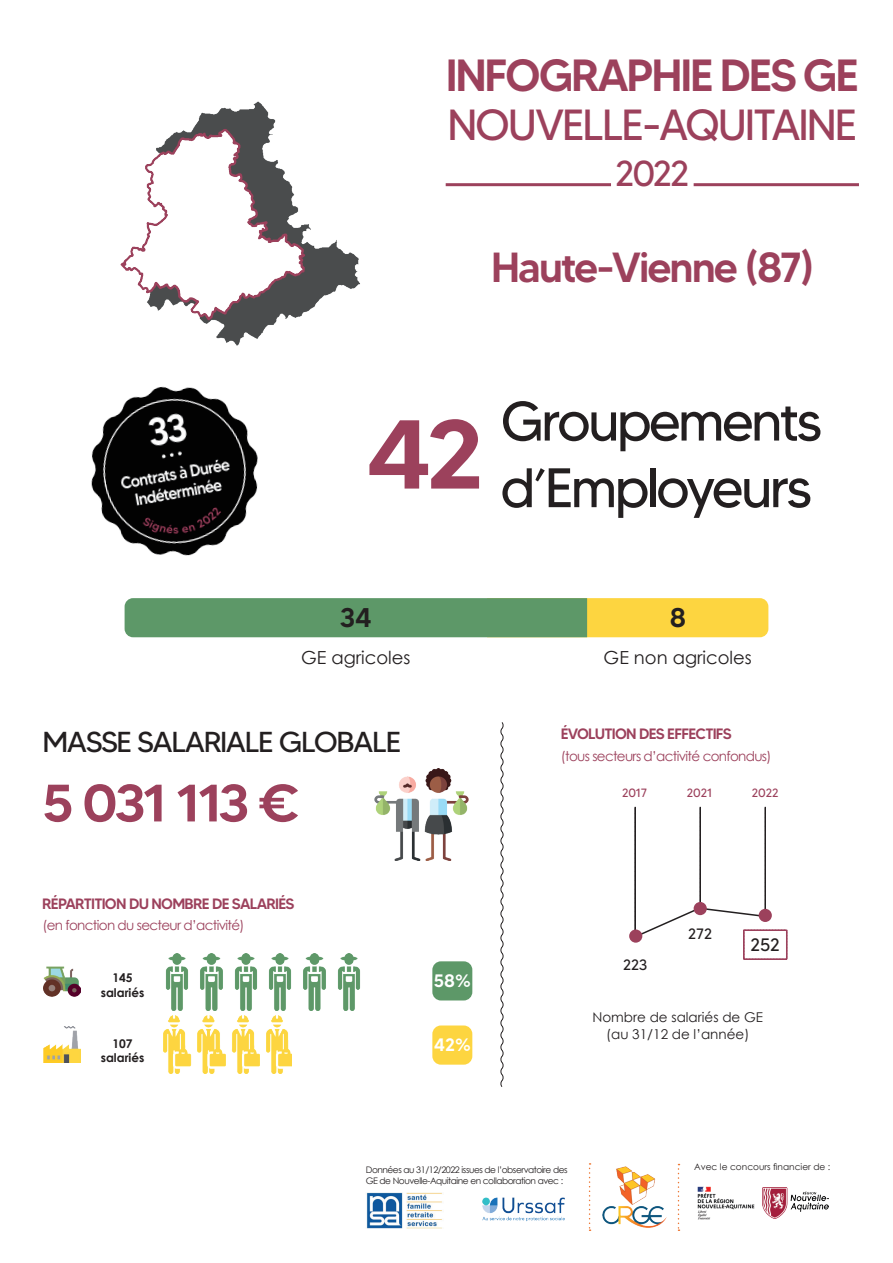
<style>
.page{position:relative;width:893px;height:1263px;background:#fff}
.page>*{position:absolute;margin:0;border:0;box-sizing:border-box;transform-origin:0 0}
.t1{font:500 97.5px "MADETOMMY";color:#9c415c;scale:1.1 1}
.t2{font:55.5px/66.6px "MADETOMMY";letter-spacing:-.05em;color:#231f20}
.t3{font:500 52.5px "MADETOMMY";letter-spacing:-.055em;color:#9c415c;scale:1.05 1}
.t4{font:500 45px "MADETOMMY";letter-spacing:-.05em;color:#9c415c}
.t5{font:43.5px "MADETOMMY";letter-spacing:-.05em;color:#9c415c}
.t6{font:500 42px "MADETOMMY";letter-spacing:-.05em;color:#9c415c}
.t7{font:36px "MADETOMMY";color:#9c415c}
.t8{font:28.8px "MADETOMMY";letter-spacing:-.05em;color:#231f20;scale:1.05 1}
.t9{font:500 27px "MADETOMMY";color:#231f20}
.t10{font:18px "Century Gothic";color:#231f20}
.t11{font:500 18px "MADETOMMY";color:#fff}
.t12{font:18px "MADETOMMY";color:#231f20}
.t13{font:500 15px "MADETOMMY";letter-spacing:-.05em;color:#9c415c}
.t14{font:15px "MADETOMMY";letter-spacing:-.01em;color:#231f20}
.t15{font:13.5px "Century Gothic";letter-spacing:-.05em;color:#9c415c}
.t16{font:13.5px/16.2px "Century Gothic";color:#231f20;text-align:center}
.t17{font:700 12px/14.4px "Century Gothic";color:#231f20;text-align:center}
.t18{font:12px "MADETOMMY";letter-spacing:-.01em;color:#9c415c}
.t19{font:9px "Century Gothic";letter-spacing:-.05em;color:#231f20}
.t20{font:9px "Century Gothic";color:#231f20}
</style>
<div class="page">
<hr style="left:694px;top:183px;width:165px;height:3px;background:#9c415c">
<hr style="left:446px;top:183px;width:165px;height:3px;background:#9c415c">
<svg style="left:125px;top:598px;width:643px;height:39px;background:#8aa95d"></svg>
<img style="left:374px;top:769px;width:95px;height:91px">
<svg style="left:500px;top:722px;width:4px;height:365px"></svg>
<img style="left:166px;top:953px;width:22px;height:58px">
<img style="left:163px;top:1016px;width:28px;height:57px">
<img style="left:200px;top:953px;width:23px;height:58px">
<img style="left:44px;top:1026px;width:36px;height:37px">
<img style="left:44px;top:966px;width:36px;height:31px">
<div style="left:432px;top:961px;width:40px;height:39px;background:#5d9868;border-radius:9px"></div>
<div style="left:432px;top:1025px;width:40px;height:40px;background:#fdd540;border-radius:9px"></div>
<svg style="left:678px;top:1164px;width:1px;height:67px"></svg>
<img style="left:366px;top:1192px;width:76px;height:36px">
<svg style="left:589px;top:1163px;width:2px;height:68px"></svg>
<img style="left:602px;top:1166px;width:65px;height:62px">
<img style="left:697px;top:1186px;width:58px;height:34px">
<img style="left:762px;top:1187px;width:66px;height:31px">
<img style="left:482px;top:1197px;width:83px;height:25px">
<img style="left:91px;top:386px;width:167px;height:170px">
<img style="left:120px;top:101px;width:240px;height:245px">
<img style="left:197px;top:1016px;width:29px;height:57px">
<img style="left:232px;top:1016px;width:28px;height:57px">
<img style="left:266px;top:1016px;width:25px;height:57px">
<img style="left:235px;top:953px;width:22px;height:58px">
<img style="left:303px;top:953px;width:23px;height:58px">
<img style="left:269px;top:953px;width:22px;height:58px">
<img style="left:338px;top:953px;width:22px;height:58px">
<svg style="left:629px;top:929px;width:13px;height:14px"></svg>
<svg style="left:633px;top:807px;width:154px;height:153px"></svg>
<div style="left:759px;top:909px;width:13px;height:13px;background:#9c415c;border-radius:50%"></div>
<h3 class="t4" style="left:446px;top:47px;width:415px">INFOGRAPHIE DES GE</h3>
<h3 class="t5" style="left:447px;top:98px;width:411px">NOUVELLE-AQUITAINE</h3>
<h3 class="t7" style="left:615px;top:151px;width:76px">2022</h3>
<h3 class="t6" style="left:491px;top:241px;width:325px">Haute-Vienne (87)</h3>
<h1 class="t1" style="left:365px;top:394px;width:111px">42</h1>
<h2 class="t2" style="left:500px;top:387px;width:323px">Groupements d’Employeurs</h2>
<h3 class="t9" style="left:340px;top:601px;width:34px">34</h3>
<h3 class="t9" style="left:670px;top:601px;width:18px">8</h3>
<h3 class="t10" style="left:301px;top:645px;width:111px">GE agricoles</h3>
<h3 class="t10" style="left:604px;top:645px;width:150px">GE non agricoles</h3>
<h3 class="t8" style="left:43px;top:724px;width:343px">MASSE SALARIALE GLOBALE</h3>
<h3 class="t3" style="left:42px;top:770px;width:246px">5 031 113 €</h3>
<h3 class="t13" style="left:42px;top:895px;width:254px">RÉPARTITION DU NOMBRE DE SALARIÉS</h3>
<h3 class="t15" style="left:43px;top:915px;width:203px">(en fonction du secteur d’activité)</h3>
<h3 class="t17" style="left:101px;top:970px;width:45px">145 salariés</h3>
<h3 class="t17" style="left:101px;top:1036px;width:45px">107 salariés</h3>
<h3 class="t11" style="left:434px;top:970px;width:38px">58%</h3>
<h3 class="t11" style="left:434px;top:1034px;width:38px">42%</h3>
<h3 class="t13" style="left:561px;top:725px;width:172px">ÉVOLUTION DES EFFECTIFS</h3>
<h3 class="t15" style="left:561px;top:747px;width:212px">(tous secteurs d’activité confondus)</h3>
<h3 class="t18" style="left:622px;top:785px;width:27px">2017</h3>
<h3 class="t18" style="left:687px;top:785px;width:27px">2021</h3>
<h3 class="t18" style="left:752px;top:785px;width:28px">2022</h3>
<h3 class="t14" style="left:623px;top:956px;width:26px">223</h3>
<h3 class="t14" style="left:688px;top:924px;width:25px">272</h3>
<h3 class="t12" style="left:751px;top:934px;width:31px">252</h3>
<h3 class="t16" style="left:592px;top:1009px;width:172px">Nombre de salariés de GE (au 31/12 de l’année)</h3>
<p class="t19" style="left:366px;top:1163px;width:203px">Données au 31/12/2022 issues de l’observatoire des</p>
<p class="t20" style="left:694px;top:1160px;width:138px">Avec le concours financier de :</p>
<p class="t19" style="left:366px;top:1174px;width:199px">GE de Nouvelle-Aquitaine en collaboration avec :</p>
</div>
